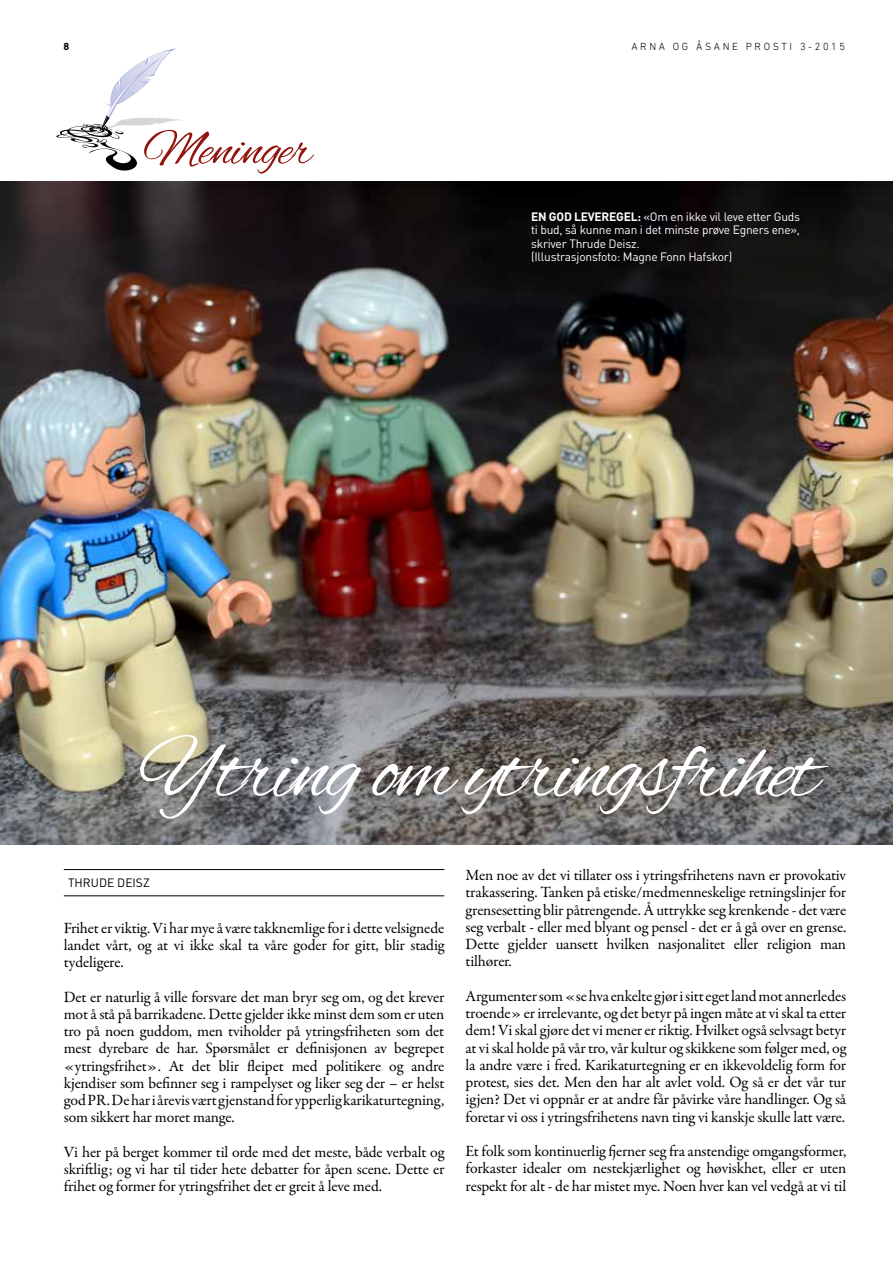
<style>
.page{position:relative;width:893px;height:1263px;background:#fff}
.page>*{position:absolute;margin:0;border:0;box-sizing:border-box;transform-origin:0 0}
.t1{font:91.5px "Alex Brush";letter-spacing:-.03em;color:#fff}
.t2{font:51px "Alex Brush";letter-spacing:-.02em;color:#92140e}
.t3{font:15.75px/17.2px "Garamond Premr Pro";letter-spacing:-.015em;color:#000;text-align:justify}
.t4{font:12px/13.5px "DIN";letter-spacing:-.02em;color:#fff}
.t5{font:12px "DIN";color:#000}
.t6{font:300 10.5px "DIN Next LT Pro";letter-spacing:.25em;color:#000}
.t7{font:700 10.5px "DIN Next LT Pro";color:#000}
.s1{font-weight:700}
</style>
<div class="page">
<img style="left:0;top:181px;width:893px;height:664px">
<svg style="left:56px;top:48px;width:126px;height:123px"></svg>
<hr style="left:64px;top:869px;width:380px;height:1px;background:#000">
<hr style="left:64px;top:895px;width:380px;height:1px;background:#000">
<p class="t7" style="left:64px;top:41px;width:7px">8</p>
<p class="t6" style="left:631px;top:41px;width:215px">ARNA OG ÅSANE PROSTI 3-2015</p>
<h2 class="t2" style="left:143px;top:121px;width:170px">Meninger</h2>
<p class="t4" style="left:531px;top:210px;width:271px"><span class="s1">EN GOD LEVEREGEL:</span> «Om en ikke vil leve etter Guds ti bud, så kunne man i det minste prøve Egners ene», skriver Thrude Deisz.<br>(I llustrasjonsfoto: Magne Fonn Hafskor)</p>
<h1 class="t1" style="left:139px;top:720px;width:681px">Ytring om ytringsfrihet</h1>
<p class="t5" style="left:68px;top:875px;width:83px">Thrude Deisz</p>
<p class="t3" style="left:64px;top:919px;width:382px">Frihet er viktig. Vi har mye å være takknemlige for i dette velsignede landet vårt, og at vi ikke skal ta våre goder for gitt, blir stadig tydeligere.</p>
<p class="t3" style="left:64px;top:988px;width:382px">Det er naturlig å ville forsvare det man bryr seg om, og det krever mot å stå på barrikadene. Dette gjelder ikke minst dem som er uten tro på noen guddom, men tviholder på ytringsfriheten som det mest dyrebare de har. Spørsmålet er definisjonen av begrepet «ytringsfrihet». At det blir fleipet med politikere og andre kjendiser som befinner seg i rampelyset og liker seg der – er helst god PR. De har i årevis vært gjenstand for ypperlig karikaturtegning, som sikkert har moret mange.</p>
<p class="t3" style="left:64px;top:1144px;width:382px">Vi her på berget kommer til orde med det meste, både verbalt og skriftlig; og vi har til tider hete debatter for åpen scene. Dette er frihet og former for ytringsfrihet det er greit å leve med.</p>
<p class="t3" style="left:466px;top:867px;width:382px">Men noe av det vi tillater oss i ytringsfrihetens navn er provokativ trakassering. Tanken på etiske/medmenneskelige retningslinjer for grensesetting blir påtrengende. Å uttrykke seg krenkende - det være seg verbalt - eller med blyant og pensel - det er å gå over en grense.<br>Dette gjelder uansett hvilken nasjonalitet eller religion man tilhører.</p>
<p class="t3" style="left:466px;top:988px;width:382px">Argumenter som «se hva enkelte gjør i sitt eget land mot annerledes troende» er irrelevante, og det betyr på ingen måte at vi skal ta etter dem! Vi skal gjøre det vi mener er riktig. Hvilket også selvsagt betyr at vi skal holde på vår tro, vår kultur og skikkene som følger med, og la andre være i fred. Karikaturtegning er en ikkevoldelig form for protest, sies det. Men den har alt avlet vold. Og så er det vår tur igjen? Det vi oppnår er at andre får påvirke våre handlinger. Og så foretar vi oss i ytringsfrihetens navn ting vi kanskje skulle latt være.</p>
<p class="t3" style="left:466px;top:1143px;width:382px">Et folk som kontinuerlig fjerner seg fra anstendige omgangsformer, forkaster idealer om nestekjærlighet og høviskhet, eller er uten respekt for alt - de har mistet mye. Noen hver kan vel vedgå at vi til</p>
</div>
